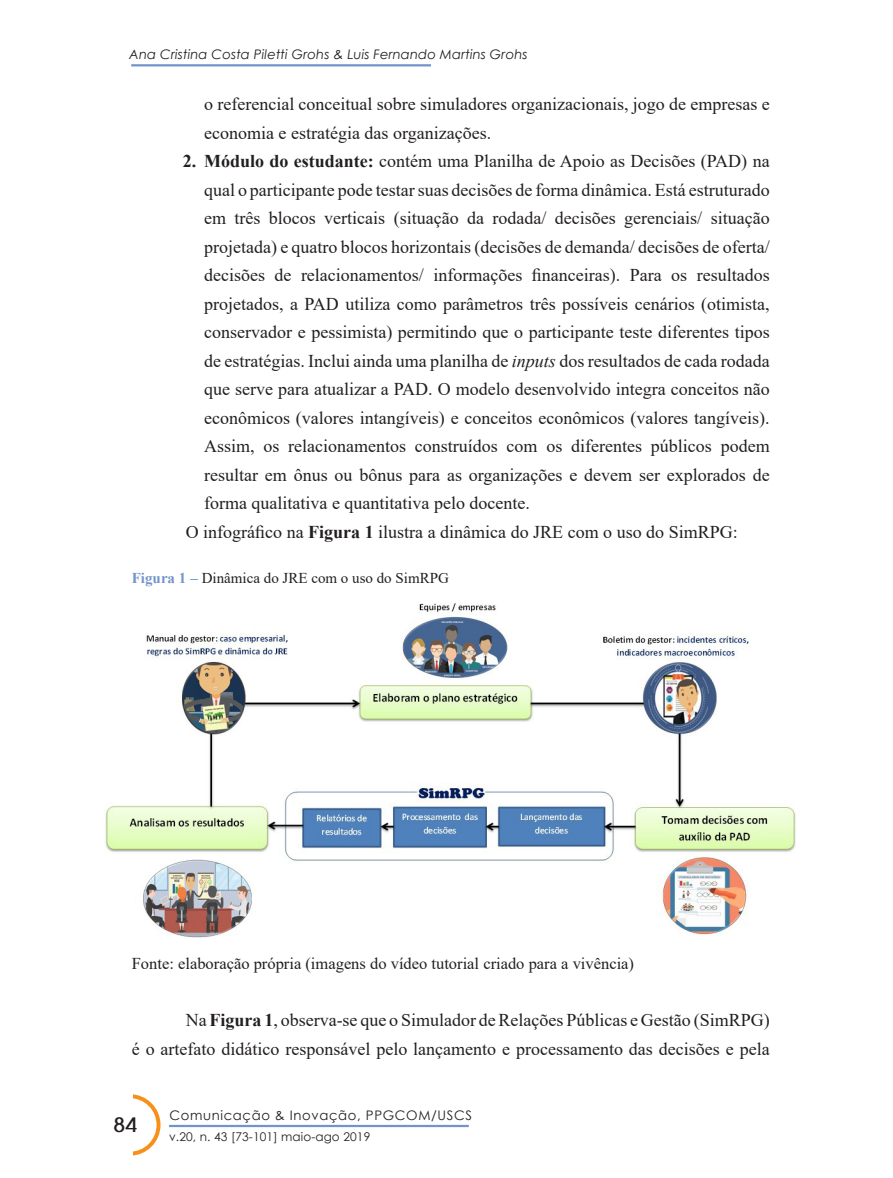
<style>
.page{position:relative;width:893px;height:1178px;background:#fff}
.page>*{position:absolute;margin:0;border:0;box-sizing:border-box;transform-origin:0 0}
.t1{font:700 19.8px "Avant Garde";color:#231f20}
.Texto{font:18px/28.5px "Times New Roman";color:#231f20}
.Legenda{font:16.5px "Times New Roman";color:#231f20}
.Legenda-2{font:15px "Times New Roman";color:#231f20}
.t2{font:italic 13.2px "Century Gothic";letter-spacing:.01em;color:#231f20}
.t3{font:13.2px "Century Gothic";letter-spacing:.05em;color:#231f20}
.t4{font:12px "Century Gothic";letter-spacing:.01em;color:#231f20}
.s1{font-weight:700}
.s2{font-style:italic}
.s3{font-weight:700;color:#7394ca}
</style>
<div class="page">
<div style="left:99px;top:1094px;width:62px;height:61px;border:4px solid #f79019;border-radius:50%"></div>
<div style="left:99px;top:1065px;width:33px;height:99px;background:#fff"></div>
<hr style="left:169px;top:1125px;width:300px;height:2px;background:#7394ca">
<hr style="left:131px;top:64px;width:300px;height:2px;background:#7394ca">
<img style="left:105px;top:603px;width:691px;height:335px">
<p class="t2" style="left:129px;top:45px;width:400px">Ana Cristina Costa Piletti Grohs &amp; Luis Fernando Martins Grohs</p>
<p class="Texto" style="left:204px;top:89px;width:567px">o referencial conceitual sobre simuladores organizacionais, jogo de empresas e economia e estratégia das organizações.</p>
<p class="Texto" style="left:204px;top:146px;width:567px;text-align:justify;text-indent:-21px"><span class="s1">2. Módulo do estudante:</span> contém uma Planilha de Apoio as Decisões (PAD) na qual o participante pode testar suas decisões de forma dinâmica. Está estruturado em três blocos verticais (situação da rodada/ decisões gerenciais/ situação projetada) e quatro blocos horizontais (decisões de demanda/ decisões de oferta/ decisões de relacionamentos/ informações financeiras). Para os resultados projetados, a PAD utiliza como parâmetros três possíveis cenários (otimista, conservador e pessimista) permitindo que o participante teste diferentes tipos de estratégias. Inclui ainda uma planilha de <span class="s2">inputs</span> dos resultados de cada rodada que serve para atualizar a PAD. O modelo desenvolvido integra conceitos não econômicos (valores intangíveis) e conceitos econômicos (valores tangíveis).<br>Assim, os relacionamentos construídos com os diferentes públicos podem resultar em ônus ou bônus para as organizações e devem ser explorados de forma qualitativa e quantitativa pelo docente.</p>
<p class="Texto" style="left:186px;top:517px;width:553px">O infográfico na <span class="s1">Figura 1</span> ilustra a dinâmica do JRE com o uso do SimRPG:</p>
<p class="Legenda-2" style="left:132px;top:568px;width:319px"><span class="s3">Figura 1 –</span> Dinâmica do JRE com o uso do SimRPG</p>
<p class="Legenda" style="left:132px;top:952px;width:504px">Fonte: elaboração própria (imagens do vídeo tutorial criado para a vivência)</p>
<p class="Texto" style="left:132px;top:1005px;width:639px;text-align:right">Na <span class="s1">Figura 1</span>, observa-se que o Simulador de Relações Públicas e Gestão (SimRPG)<br>é o artefato didático responsável pelo lançamento e processamento das decisões e pela</p>
<p class="t1" style="left:113px;top:1113px;width:25px">84</p>
<p class="t3" style="left:169px;top:1105px;width:304px">Comunicação &amp; Inovação, PPGCOM/USCS</p>
<p class="t4" style="left:169px;top:1128px;width:203px">v.20, n. 43 [73-101] maio-ago 2019</p>
</div>
